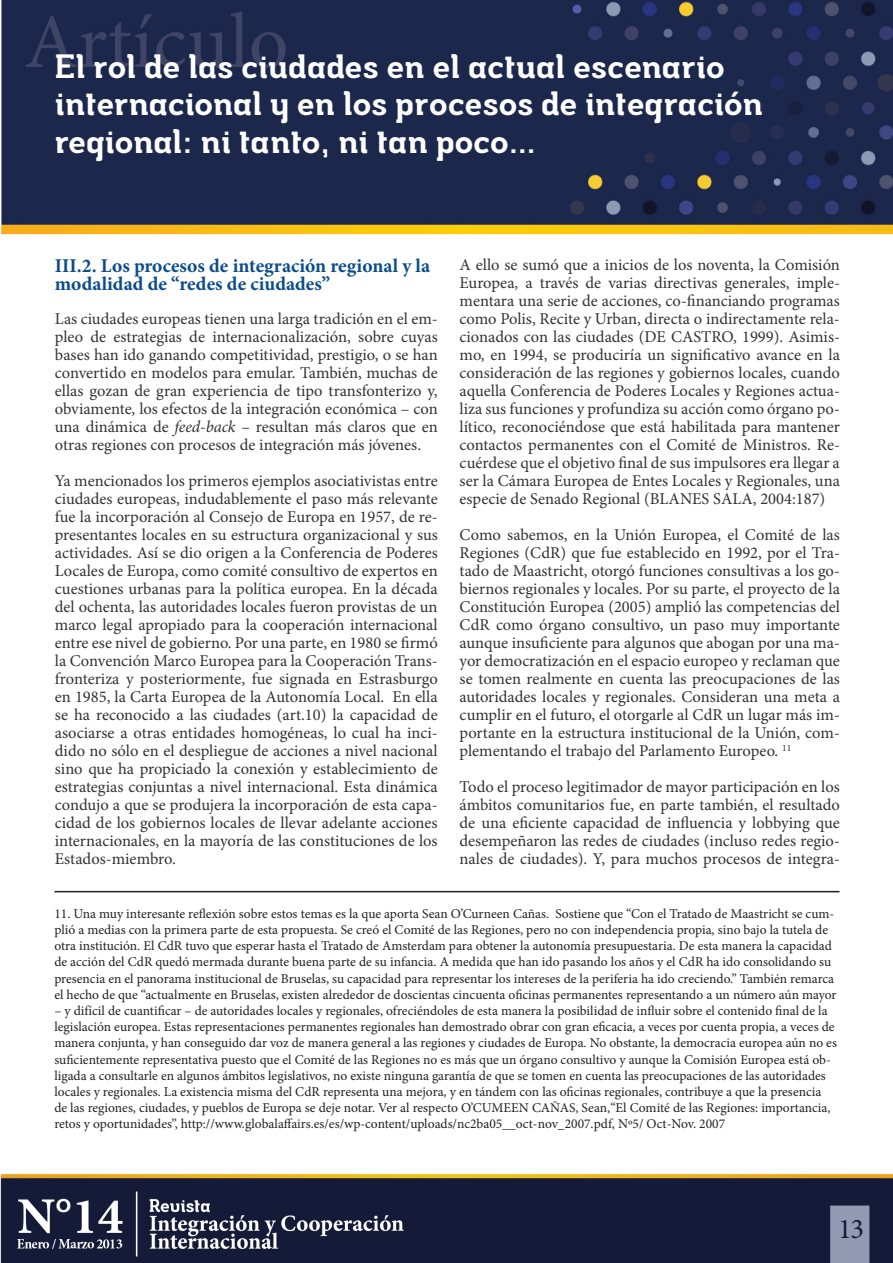
<style>
.page{position:relative;width:893px;height:1263px;background:#fff}
.page>*{position:absolute;margin:0;border:0;box-sizing:border-box;transform-origin:0 0}
.t1{font:700 31.5px/37.8px "Musket";color:#fff}
.t2{font:28.5px "Minion Pro";color:#151a38}
.t3{font:700 19.5px/18px "Minion Pro";letter-spacing:.005em;color:#0b4c8c}
.t4{font:16.5px/18px "Minion Pro";color:#333233;text-align:justify}
.t5{font:13.5px/16.2px "Minion Pro";color:#231f20}
.s1{font-style:italic}
</style>
<div class="page">
<img style="left:0;top:0;width:893px;height:1263px">
<hr style="left:54px;top:891px;width:785px;height:1px;background:#231f20">
<h1 class="t1" style="left:55px;top:49px;width:709px">El rol de las ciudades en el actual escenario internacional y en los procesos de integración regional: ni tanto, ni tan poco…</h1>
<p class="t3" style="left:55px;top:256px;width:377px">III.2. Los procesos de integración regional y la modalidad de “redes de ciudades”</p>
<p class="t4" style="left:55px;top:310px;width:384px">Las ciudades europeas tienen una larga tradición en el em&shy;pleo de estrategias de internacionalización, sobre cuyas bases han ido ganando competitividad, prestigio, o se han convertido en modelos para emular. También, muchas de ellas gozan de gran experiencia de tipo transfonterizo y, obviamente, los efectos de la integración económica – con una dinámica de <span class="s1">feed-back</span> – resultan más claros que en otras regiones con procesos de integración más jóvenes.</p>
<p class="t4" style="left:55px;top:472px;width:384px">Ya mencionados los primeros ejemplos asociativistas entre ciudades europeas, indudablemente el paso más relevante fue la incorporación al Consejo de Europa en 1957, de re&shy;presentantes locales en su estructura organizacional y sus actividades. Así se dio origen a la Conferencia de Poderes Locales de Europa, como comité consultivo de expertos en cuestiones urbanas para la política europea. En la década del ochenta, las autoridades locales fueron provistas de un marco legal apropiado para la cooperación internacional entre ese nivel de gobierno. Por una parte, en 1980 se firmó la Convención Marco Europea para la Cooperación Trans&shy;fronteriza y posteriormente, fue signada en Estrasburgo en 1985, la Carta Europea de la Autonomía Local. En ella se ha reconocido a las ciudades (art.10) la capacidad de asociarse a otras entidades homogéneas, lo cual ha inci&shy;dido no sólo en el despliegue de acciones a nivel nacional sino que ha propiciado la conexión y establecimiento de estrategias conjuntas a nivel internacional. Esta dinámica condujo a que se produjera la incorporación de esta capa&shy;cidad de los gobiernos locales de llevar adelante acciones internacionales, en la mayoría de las constituciones de los Estados-miembro.</p>
<p class="t4" style="left:460px;top:256px;width:382px">A ello se sumó que a inicios de los noventa, la Comisión Europea, a través de varias directivas generales, imple&shy;mentara una serie de acciones, co-financiando programas como Polis, Recite y Urban, directa o indirectamente rela&shy;cionados con las ciudades (DE CASTRO, 1999). Asimis&shy;mo, en 1994, se produciría un significativo avance en la consideración de las regiones y gobiernos locales, cuando aquella Conferencia de Poderes Locales y Regiones actua&shy;liza sus funciones y profundiza su acción como órgano po&shy;lítico, reconociéndose que está habilitada para mantener contactos permanentes con el Comité de Ministros. Re&shy;cuérdese que el objetivo final de sus impulsores era llegar a ser la Cámara Europea de Entes Locales y Regionales, una especie de Senado Regional (BLANES SALA, 2004:187)</p>
<p class="t4" style="left:460px;top:526px;width:382px">Como sabemos, en la Unión Europea, el Comité de las Regiones (CdR) que fue establecido en 1992, por el Tra&shy;tado de Maastricht, otorgó funciones consultivas a los go&shy;biernos regionales y locales. Por su parte, el proyecto de la Constitución Europea (2005) amplió las competencias del CdR como órgano consultivo, un paso muy importante aunque insuficiente para algunos que abogan por una ma&shy;yor democratización en el espacio europeo y reclaman que se tomen realmente en cuenta las preocupaciones de las autoridades locales y regionales. Consideran una meta a cumplir en el futuro, el otorgarle al CdR un lugar más im&shy;portante en la estructura institucional de la Unión, com&shy;plementando el trabajo del Parlamento Europeo. <sup>11</sup></p>
<p class="t4" style="left:460px;top:778px;width:382px">Todo el proceso legitimador de mayor participación en los ámbitos comunitarios fue, en parte también, el resultado de una eficiente capacidad de influencia y lobbying que desempeñaron las redes de ciudades (incluso redes regio&shy;nales de ciudades). Y, para muchos procesos de integra-</p>
<p class="t5" style="left:54px;top:905px;width:784px">11. Una muy interesante reflexión sobre estos temas es la que aporta Sean O’Curneen Cañas. Sostiene que “Con el Tratado de Maastricht se cum&shy;plió a medias con la primera parte de esta propuesta. Se creó el Comité de las Regiones, pero no con independencia propia, sino bajo la tutela de otra institución. El CdR tuvo que esperar hasta el Tratado de Amsterdam para obtener la autonomía presupuestaria. De esta manera la capacidad de acción del CdR quedó mermada durante buena parte de su infancia. A medida que han ido pasando los años y el CdR ha ido consolidando su presencia en el panorama institucional de Bruselas, su capacidad para representar los intereses de la periferia ha ido creciendo.” También remarca el hecho de que “actualmente en Bruselas, existen alrededor de doscientas cincuenta oficinas permanentes representando a un número aún mayor</p>
<p class="t5" style="left:54px;top:1002px;width:784px">– y difícil de cuantificar – de autoridades locales y regionales, ofreciéndoles de esta manera la posibilidad de influir sobre el contenido final de la legislación europea. Estas representaciones permanentes regionales han demostrado obrar con gran eficacia, a veces por cuenta propia, a veces de manera conjunta, y han conseguido dar voz de manera general a las regiones y ciudades de Europa. No obstante, la democracia europea aún no es suficientemente representativa puesto que el Comité de las Regiones no es más que un órgano consultivo y aunque la Comisión Europea está ob&shy;ligada a consultarle en algunos ámbitos legislativos, no existe ninguna garantía de que se tomen en cuenta las preocupaciones de las autoridades locales y regionales. La existencia misma del CdR representa una mejora, y en tándem con las oficinas regionales, contribuye a que la presencia de las regiones, ciudades, y pueblos de Europa se deje notar. Ver al respecto O’CUMEEN CAÑAS, Sean,“El Comité de las Regiones: importancia, retos y oportunidades”, http://www.globalaffairs.es/es/wp-content/uploads/nc2ba05__oct-nov_2007.pdf, Nº5/ Oct-Nov. 2007</p>
<h2 class="t2" style="left:838px;top:1210px;width:28px">13</h2>
</div>
